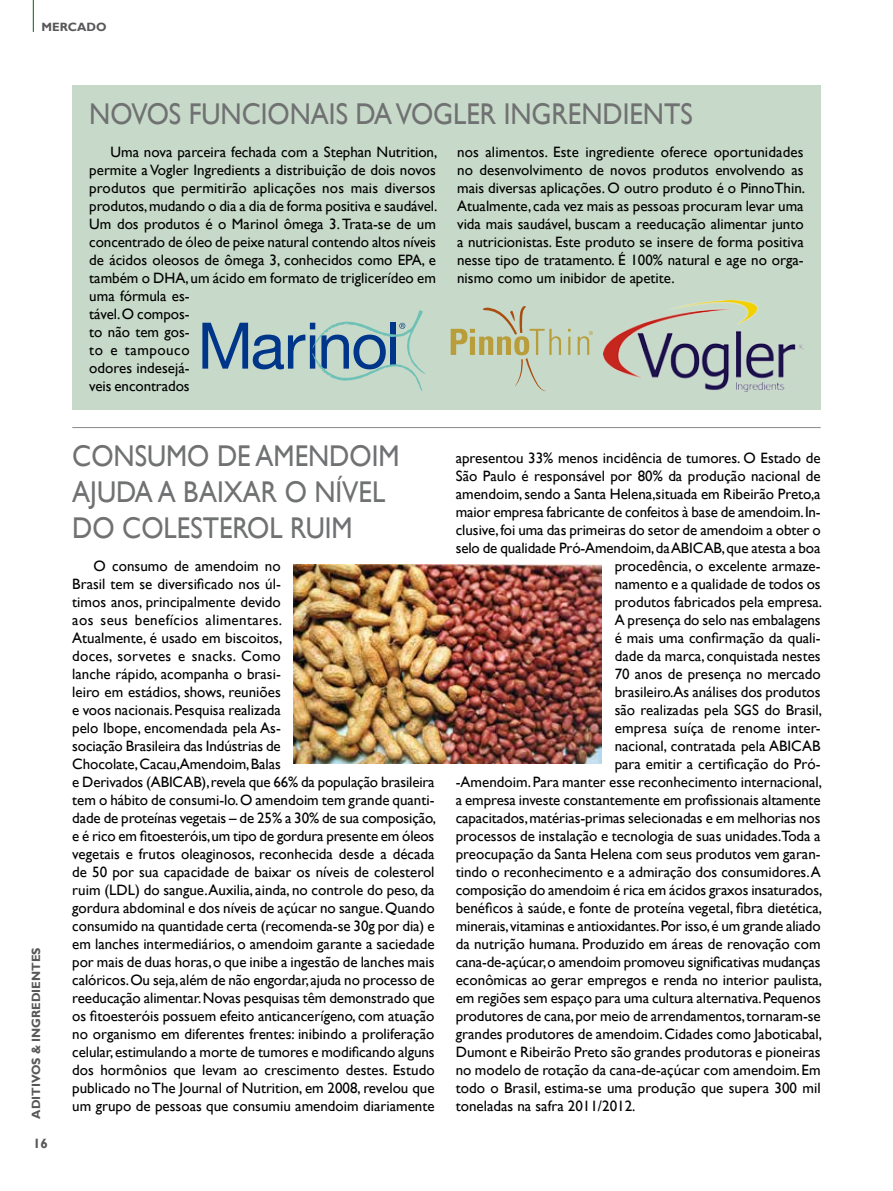
<style>
.page{position:relative;width:893px;height:1191px;background:#fff}
.page>*{position:absolute;margin:0;border:0;box-sizing:border-box;transform-origin:0 0}
.t1{font:30px/36px "Gill Sans";color:#707172;scale:.9 1}
.t2{font:15px/18px "Gill Sans";color:#000}
.t3{font:700 13.5px "Gill Sans";color:#58585a}
.t4{font:700 12px "Gill Sans";color:#58585a}
</style>
<div class="page">
<hr style="left:33px;top:0;width:1px;height:32px;background:#005c24">
<div style="left:72px;top:85px;width:749px;height:324px;background:#c7d9c8"></div>
<svg style="left:202px;top:310px;width:224px;height:81px"></svg>
<svg style="left:451px;top:306px;width:110px;height:85px"></svg>
<svg style="left:568px;top:337px;width:2px;height:18px"></svg>
<svg style="left:578px;top:331px;width:15px;height:24px"></svg>
<img style="left:604px;top:301px;width:200px;height:90px">
<hr style="left:72px;top:427px;width:749px;height:1px;background:#87888a">
<img style="left:294px;top:564px;width:308px;height:199px">
<p class="t4" style="left:42px;top:19px;width:67px">MERCADO</p>
<p class="t4" style="left:29px;top:1118px;width:173px;rotate:-90deg">ADITIVOS &amp; INGREDIENTES</p>
<p class="t3" style="left:33px;top:1135px;width:16px">16</p>
<h1 class="t1" style="left:89px;top:96px;width:672px">NOVOS FUNCIONAIS DA VOGLER INGRENDIENTS</h1>
<p class="t2" style="left:89px;top:143px;width:350px;text-indent:21px">Uma nova parceira fechada com a Stephan Nutrition, permite a Vogler Ingredients a distribuição de dois novos produtos que permitirão aplicações nos mais diversos produtos, mudando o dia a dia de forma positiva e saudável.<br>Um dos produtos é o Marinol ômega 3. Trata-se de um concentrado de óleo de peixe natural contendo altos níveis de ácidos oleosos de ômega 3, conhecidos como EPA, e também o DHA, um ácido em formato de triglicerídeo em uma fórmula es-<br>tável. O compos-<br>to não tem gos-<br>to e tampouco<br>odores indesejá-<br>veis encontrados</p>
<p class="t2" style="left:457px;top:143px;width:350px;text-align:justify">nos alimentos. Este ingrediente oferece oportunidades no desenvolvimento de novos produtos envolvendo as mais diversas aplicações. O outro produto é o PinnoThin.<br>Atualmente, cada vez mais as pessoas procuram levar uma vida mais saudável, buscam a reeducação alimentar junto a nutricionistas. Este produto se insere de forma positiva nesse tipo de tratamento. É 100% natural e age no orga&shy;nismo como um inibidor de apetite.</p>
<h1 class="t1" style="left:72px;top:438px;width:365px">CONSUMO DE AMENDOIM<br>AJUDA A BAIXAR O NÍVEL<br>DO COLESTEROL RUIM</h1>
<p class="t2" style="left:72px;top:557px;width:365px;text-indent:21px">O consumo de amendoim no<br>Brasil tem se diversificado nos úl-<br>timos anos, principalmente devido<br>aos seus benefícios alimentares.<br>Atualmente, é usado em biscoitos,<br>doces, sorvetes e snacks. Como<br>lanche rápido, acompanha o brasi-<br>leiro em estádios, shows, reuniões<br>e voos nacionais. Pesquisa realizada<br>pelo Ibope, encomendada pela As-<br>sociação Brasileira das Indústrias de<br>Chocolate, Cacau,Amendoim, Balas<br>e Derivados (ABICAB), revela que 66% da população brasileira tem o hábito de consumi-lo. O amendoim tem grande quanti&shy;dade de proteínas vegetais – de 25% a 30% de sua composição, e é rico em fitoesteróis, um tipo de gordura presente em óleos vegetais e frutos oleaginosos, reconhecida desde a década de 50 por sua capacidade de baixar os níveis de colesterol ruim (LDL) do sangue.Auxilia, ainda, no controle do peso, da gordura abdominal e dos níveis de açúcar no sangue. Quando consumido na quantidade certa (recomenda-se 30g por dia) e em lanches intermediários, o amendoim garante a saciedade por mais de duas horas, o que inibe a ingestão de lanches mais calóricos. Ou seja, além de não engordar, ajuda no processo de reeducação alimentar. Novas pesquisas têm demonstrado que os fitoesteróis possuem efeito anticancerígeno, com atuação no organismo em diferentes frentes: inibindo a proliferação celular, estimulando a morte de tumores e modificando alguns dos hormônios que levam ao crescimento destes. Estudo publicado no The Journal of Nutrition, em 2008, revelou que um grupo de pessoas que consumiu amendoim diariamente</p>
<p class="t2" style="left:456px;top:449px;width:366px">apresentou 33% menos incidência de tumores. O Estado de</p>
<p class="t2" style="left:456px;top:467px;width:366px">São Paulo é responsável por 80% da produção nacional de</p>
<p class="t2" style="left:456px;top:485px;width:366px">amendoim, sendo a Santa Helena,situada em Ribeirão Preto,a</p>
<p class="t2" style="left:456px;top:503px;width:366px">maior empresa fabricante de confeitos à base de amendoim. In-</p>
<p class="t2" style="left:456px;top:521px;width:366px">clusive, foi uma das primeiras do setor de amendoim a obter o</p>
<p class="t2" style="left:456px;top:539px;width:366px">selo de qualidade Pró-Amendoim, da ABICAB, que atesta a boa</p>
<p class="t2" style="left:615px;top:557px;width:207px">procedência, o excelente armaze-</p>
<p class="t2" style="left:615px;top:575px;width:208px">namento e a qualidade de todos os</p>
<p class="t2" style="left:615px;top:593px;width:209px">produtos fabricados pela empresa.</p>
<p class="t2" style="left:615px;top:611px;width:207px">A presença do selo nas embalagens</p>
<p class="t2" style="left:615px;top:629px;width:207px">é mais uma confirmação da quali-</p>
<p class="t2" style="left:615px;top:647px;width:207px">dade da marca, conquistada nestes</p>
<p class="t2" style="left:615px;top:665px;width:207px">70 anos de presença no mercado</p>
<p class="t2" style="left:615px;top:683px;width:207px">brasileiro.As análises dos produtos</p>
<p class="t2" style="left:615px;top:701px;width:209px">são realizadas pela SGS do Brasil,</p>
<p class="t2" style="left:615px;top:719px;width:207px">empresa suíça de renome inter-</p>
<p class="t2" style="left:615px;top:737px;width:207px">nacional, contratada pela ABICAB</p>
<p class="t2" style="left:615px;top:755px;width:207px">para emitir a certificação do Pró-</p>
<p class="t2" style="left:456px;top:773px;width:368px">-Amendoim. Para manter esse reconhecimento internacional,</p>
<p class="t2" style="left:456px;top:791px;width:366px">a empresa investe constantemente em profissionais altamente</p>
<p class="t2" style="left:456px;top:809px;width:366px">capacitados, matérias-primas selecionadas e em melhorias nos</p>
<p class="t2" style="left:456px;top:827px;width:366px">processos de instalação e tecnologia de suas unidades.Toda a</p>
<p class="t2" style="left:456px;top:845px;width:366px">preocupação da Santa Helena com seus produtos vem garan-</p>
<p class="t2" style="left:456px;top:863px;width:366px">tindo o reconhecimento e a admiração dos consumidores. A</p>
<p class="t2" style="left:456px;top:881px;width:368px">composição do amendoim é rica em ácidos graxos insaturados,</p>
<p class="t2" style="left:456px;top:899px;width:368px">benéficos à saúde, e fonte de proteína vegetal, fibra dietética,</p>
<p class="t2" style="left:456px;top:917px;width:366px">minerais, vitaminas e antioxidantes. Por isso, é um grande aliado</p>
<p class="t2" style="left:456px;top:935px;width:366px">da nutrição humana. Produzido em áreas de renovação com</p>
<p class="t2" style="left:456px;top:953px;width:366px">cana-de-açúcar, o amendoim promoveu significativas mudanças</p>
<p class="t2" style="left:456px;top:971px;width:368px">econômicas ao gerar empregos e renda no interior paulista,</p>
<p class="t2" style="left:456px;top:989px;width:366px">em regiões sem espaço para uma cultura alternativa. Pequenos</p>
<p class="t2" style="left:456px;top:1007px;width:366px">produtores de cana, por meio de arrendamentos, tornaram-se</p>
<p class="t2" style="left:456px;top:1025px;width:368px">grandes produtores de amendoim. Cidades como Jaboticabal,</p>
<p class="t2" style="left:456px;top:1043px;width:366px">Dumont e Ribeirão Preto são grandes produtoras e pioneiras</p>
<p class="t2" style="left:456px;top:1061px;width:366px">no modelo de rotação da cana-de-açúcar com amendoim. Em</p>
<p class="t2" style="left:456px;top:1079px;width:366px">todo o Brasil, estima-se uma produção que supera 300 mil</p>
<p class="t2" style="left:456px;top:1097px;width:181px">toneladas na safra 2011/2012.</p>
</div>
